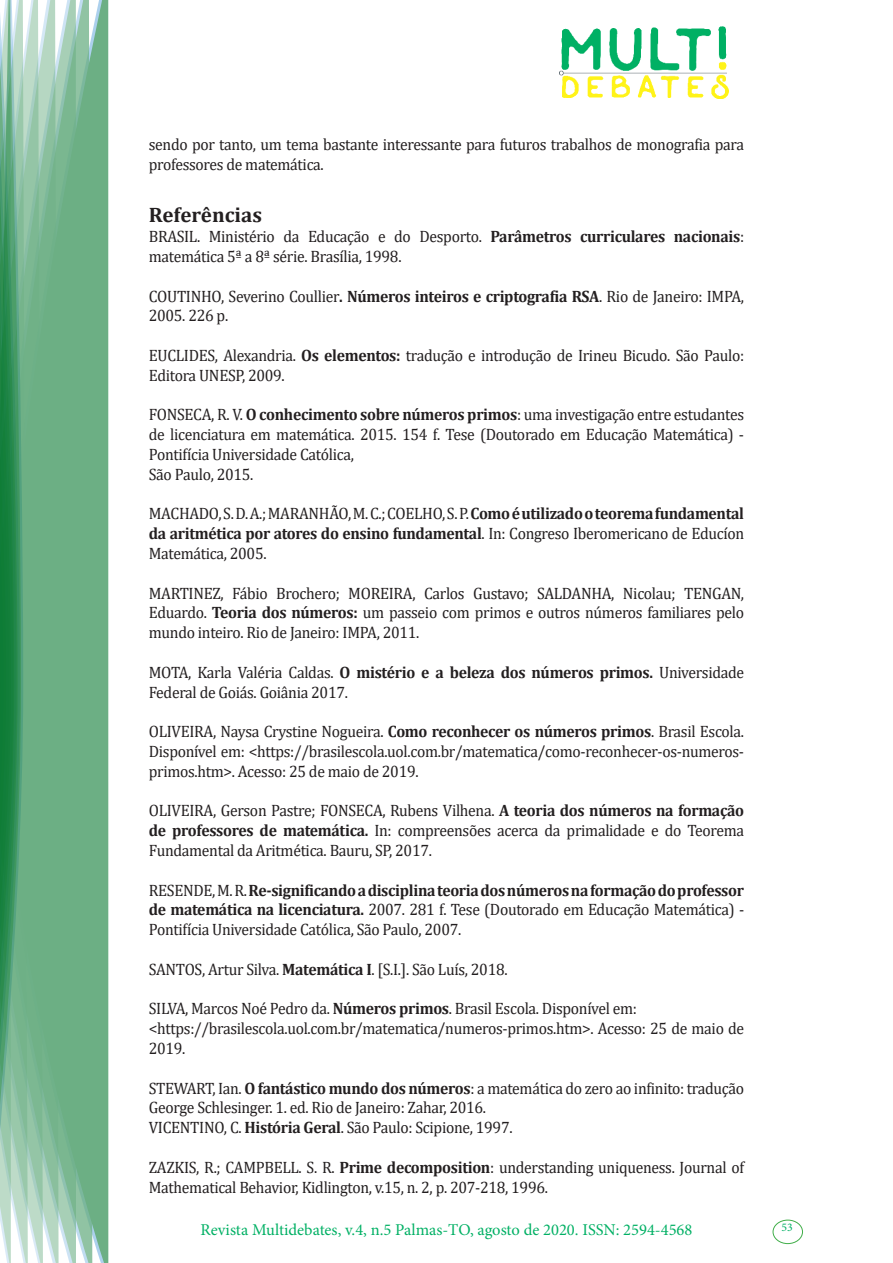
<style>
.page{position:relative;width:893px;height:1263px;background:#fff}
.page>*{position:absolute;margin:0;border:0;box-sizing:border-box;transform-origin:0 0}
.Titulo_2{font:700 21px "Cambria";color:#231f20}
.texto{font:16.5px/19.8px "Cambria";letter-spacing:-.02em;color:#231f20;scale:.95 1}
.t1{font:16.5px "Minion Pro";color:#00b064}
.t2{font:11.7px "Minion Pro";color:#00b064}
.s1{font-weight:700}
</style>
<div class="page">
<img style="left:559px;top:26px;width:169px;height:72px">
<div style="left:95px;top:0;width:14px;height:1263px;background:#6caf84"></div>
<svg style="left:79px;top:0;width:16px;height:1263px;background:#71b289"></svg>
<svg style="left:62px;top:0;width:17px;height:1263px;background:#75b48c"></svg>
<svg style="left:45px;top:0;width:17px;height:1263px;background:#7cb792"></svg>
<svg style="left:30px;top:0;width:15px;height:1263px;background:#80ba96"></svg>
<svg style="left:0;top:0;width:30px;height:1263px;background:#61a97f"></svg>
<div style="left:772px;top:1219px;width:31px;height:25px;border:1px solid #40ae49;border-radius:50%"></div>
<p class="texto" style="left:149px;top:135px;width:628px">sendo por tanto, um tema bastante interessante para futuros trabalhos de monografia para professores de matemática.</p>
<p class="Titulo_2" style="left:149px;top:200px;width:115px">Referências</p>
<p class="texto" style="left:149px;top:227px;width:628px">BRASIL. Ministério da Educação e do Desporto. <span class="s1">Parâmetros curriculares nacionais</span>: matemática 5ª a 8ª série. Brasília, 1998.</p>
<p class="texto" style="left:149px;top:286px;width:628px">COUTINHO, Severino Coullier<span class="s1">. Números inteiros e criptografia RSA</span>. Rio de Janeiro: IMPA,<br>2005. 226 p.</p>
<p class="texto" style="left:149px;top:345px;width:628px">EUCLIDES, Alexandria. <span class="s1">Os elementos:</span> tradução e introdução de Irineu Bicudo. São Paulo:<br>Editora UNESP, 2009.</p>
<p class="texto" style="left:149px;top:405px;width:628px;text-align:justify">FONSECA, R. V. <span class="s1">O conhecimento sobre números primos</span>: uma investigação entre estudantes de licenciatura em matemática. 2015. 154 f. Tese (Doutorado em Educação Matemática) - Pontifícia Universidade Católica,</p>
<p class="texto" style="left:149px;top:464px;width:112px">São Paulo, 2015.</p>
<p class="texto" style="left:149px;top:504px;width:628px;text-align:justify">MACHADO, S. D. A.; MARANHÃO, M. C.; COELHO, S. P. <span class="s1">Como é utilizado o teorema fundamental da aritmética por atores do ensino fundamental</span>. In: Congreso Iberomericano de Educíon Matemática, 2005.</p>
<p class="texto" style="left:149px;top:583px;width:628px;text-align:justify">MARTINEZ, Fábio Brochero; MOREIRA, Carlos Gustavo; SALDANHA, Nicolau; TENGAN, Eduardo. <span class="s1">Teoria dos números:</span> um passeio com primos e outros números familiares pelo mundo inteiro. Rio de Janeiro: IMPA, 2011.</p>
<p class="texto" style="left:149px;top:662px;width:628px">MOTA, Karla Valéria Caldas. <span class="s1">O mistério e a beleza dos números primos.</span> Universidade<br>Federal de Goiás. Goiânia 2017.</p>
<p class="texto" style="left:149px;top:722px;width:628px;text-align:justify">OLIVEIRA, Naysa Crystine Nogueira. <span class="s1">Como reconhecer os números primos</span>. Brasil Escola.<br>Disponível em: &lt;https://brasilescola.uol.com.br/matematica/como-reconhecer-os-numeros&shy;primos.htm&gt;. Acesso: 25 de maio de 2019.</p>
<p class="texto" style="left:149px;top:801px;width:628px;text-align:justify">OLIVEIRA, Gerson Pastre; FONSECA, Rubens Vilhena. <span class="s1">A teoria dos números na formação de professores de matemática.</span> In: compreensões acerca da primalidade e do Teorema Fundamental da Aritmética. Bauru, SP, 2017.</p>
<p class="texto" style="left:149px;top:880px;width:628px;text-align:justify">RESENDE, M. R. <span class="s1">Re-significando a disciplina teoria dos números na formação do professor de matemática na licenciatura.</span> 2007. 281 f. Tese (Doutorado em Educação Matemática) - Pontifícia Universidade Católica, São Paulo, 2007.</p>
<p class="texto" style="left:149px;top:959px;width:379px">SANTOS, Artur Silva. <span class="s1">Matemática I</span>. [S.I.]. São Luís, 2018.</p>
<p class="texto" style="left:149px;top:999px;width:515px">SILVA, Marcos Noé Pedro da. <span class="s1">Números primos</span>. Brasil Escola. Disponível em:</p>
<p class="texto" style="left:149px;top:1019px;width:628px">&lt;https://brasilescola.uol.com.br/matematica/numeros-primos.htm&gt;. Acesso: 25 de maio de<br>2019.</p>
<p class="texto" style="left:149px;top:1078px;width:628px">STEWART, Ian. <span class="s1">O fantástico mundo dos números</span>: a matemática do zero ao infinito: tradução<br>George Schlesinger. 1. ed. Rio de Janeiro: Zahar, 2016.</p>
<p class="texto" style="left:149px;top:1118px;width:384px">VICENTINO, C. <span class="s1">História Geral</span>. São Paulo: Scipione, 1997.</p>
<p class="texto" style="left:149px;top:1157px;width:628px">ZAZKIS, R.; CAMPBELL. S. R. <span class="s1">Prime decomposition</span>: understanding uniqueness. Journal of<br>Mathematical Behavior, Kidlington, v.15, n. 2, p. 207-218, 1996.</p>
<p class="t1" style="left:200px;top:1218px;width:493px">Revista Multidebates, v.4, n.5 Palmas-TO, agosto de 2020. ISSN: 2594-4568</p>
<p class="t2" style="left:781px;top:1219px;width:13px">53</p>
</div>
